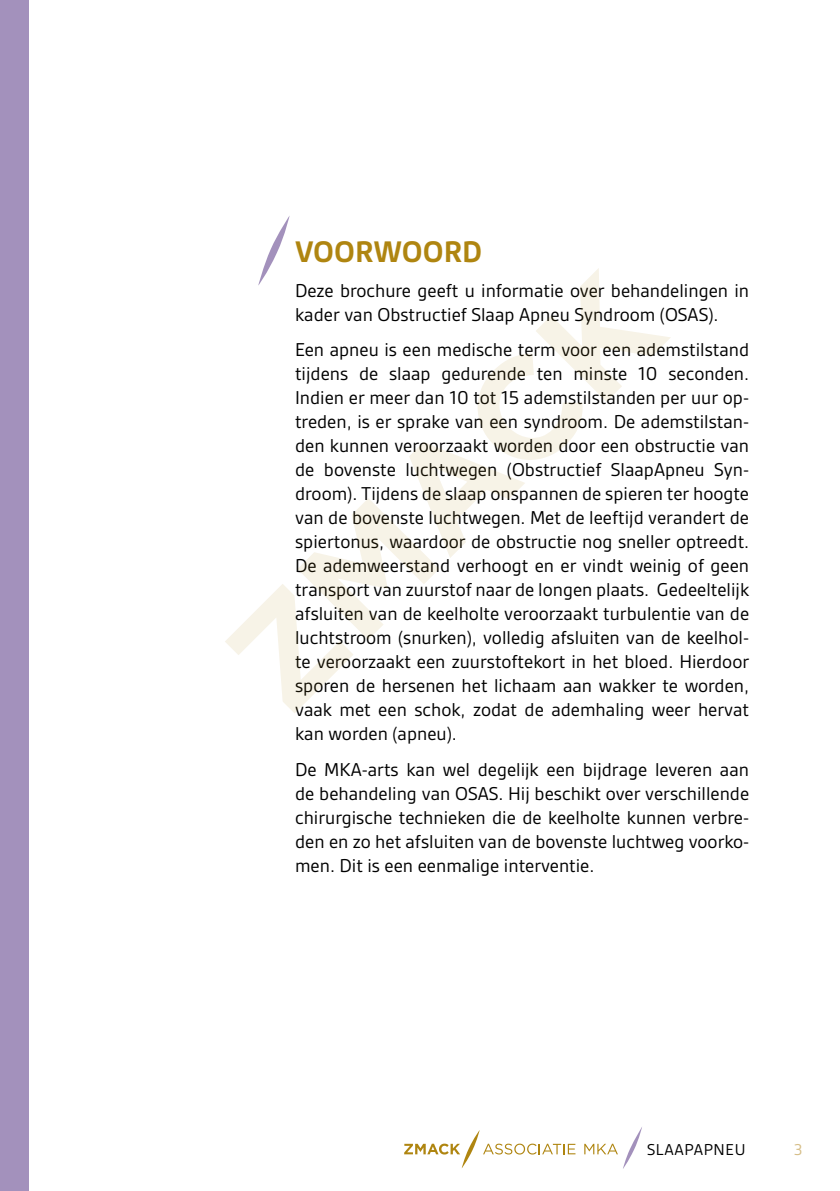
<style>
.page{position:relative;width:840px;height:1191px;background:#fff}
.page>*{position:absolute;margin:0;border:0;box-sizing:border-box;transform-origin:0 0}
.t1{font:700 32px "Gesta";color:#af8510}
.t2{font:20px/24px "Gesta";color:#000;text-align:justify}
.t3{font:17px "Gesta";letter-spacing:.04em;color:#000}
.t4{font:17px "Gesta";color:#d6be88}
</style>
<div class="page">
<div style="left:0;top:0;width:28px;height:1191px;background:#a391bc"></div>
<svg style="left:404px;top:1130px;width:171px;height:38px"></svg>
<svg style="left:584px;top:1129px;width:57px;height:40px"></svg>
<svg style="left:225px;top:216px;width:446px;height:497px"></svg>
<h1 class="t1" style="left:295px;top:233px;width:188px">VOORWOORD</h1>
<p class="t2" style="left:295px;top:278px;width:455px">Deze brochure geeft u informatie over behandelingen in kader van Obstructief Slaap Apneu Syndroom (OSAS).</p>
<p class="t2" style="left:295px;top:338px;width:455px">Een apneu is een medische term voor een ademstilstand tijdens de slaap gedurende ten minste 10 seconden.<br>Indien er meer dan 10 tot 15 ademstilstanden per uur op&shy;treden, is er sprake van een syndroom. De ademstilstan&shy;den kunnen veroorzaakt worden door een obstructie van de bovenste luchtwegen (Obstructief SlaapApneu Syn&shy;droom). Tijdens de slaap onspannen de spieren ter hoogte van de bovenste luchtwegen. Met de leeftijd verandert de spiertonus, waardoor de obstructie nog sneller optreedt.<br>De ademweerstand verhoogt en er vindt weinig of geen transport van zuurstof naar de longen plaats. Gedeeltelijk afsluiten van de keelholte veroorzaakt turbulentie van de luchtstroom (snurken), volledig afsluiten van de keelhol&shy;te veroorzaakt een zuurstoftekort in het bloed. Hierdoor sporen de hersenen het lichaam aan wakker te worden, vaak met een schok, zodat de ademhaling weer hervat kan worden (apneu).</p>
<p class="t2" style="left:295px;top:757px;width:455px">De MKA-arts kan wel degelijk een bijdrage leveren aan de behandeling van OSAS. Hij beschikt over verschillende chirurgische technieken die de keelholte kunnen verbre&shy;den en zo het afsluiten van de bovenste luchtweg voorko&shy;men. Dit is een eenmalige interventie.</p>
<p class="t3" style="left:646px;top:1139px;width:100px">SLAAPAPNEU</p>
<p class="t4" style="left:793px;top:1139px;width:10px">3</p>
</div>
